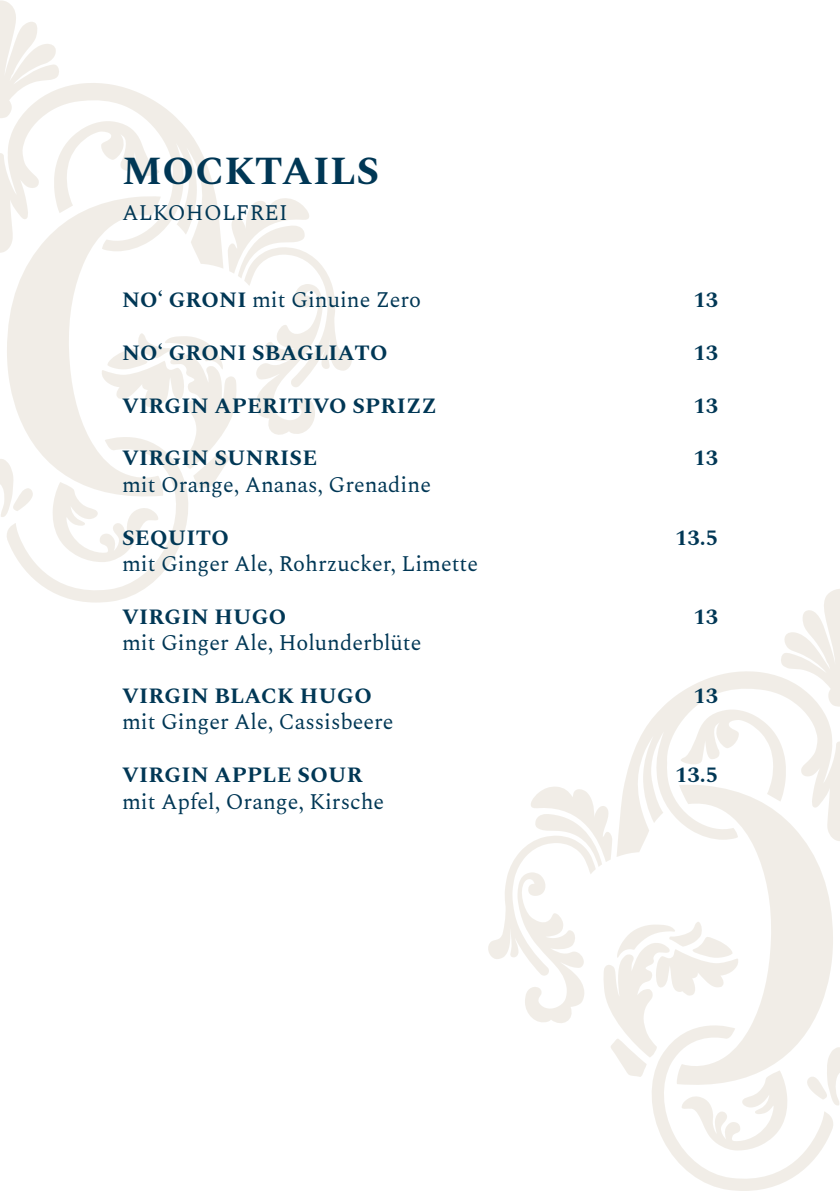
<style>
.page{position:relative;width:840px;height:1191px;background:#fff}
.page>*{position:absolute;margin:0;border:0;box-sizing:border-box;transform-origin:0 0}
.t1{font:700 40px "Spectral";letter-spacing:.01em;color:#003755}
.t2{font:22px "Spectral";color:#003755}
.t3{font:700 22px "Spectral";letter-spacing:.01em;color:#003755}
.s1{font-weight:700}
</style>
<div class="page">
<svg style="left:0;top:0;width:351px;height:602px"></svg>
<svg style="left:488px;top:589px;width:351px;height:602px"></svg>
<p class="t1" style="left:122px;top:142px;width:259px">MOCKTAILS</p>
<p class="t2" style="left:122px;top:197px;width:167px">ALKOHOLFREI</p>
<p class="t2" style="left:122px;top:284px;width:300px"><span class="s1">NO‘ GRONI</span> mit Ginuine Zero</p>
<p class="t3" style="left:693px;top:284px;width:26px">13</p>
<p class="t3" style="left:122px;top:336px;width:267px">NO‘ GRONI SBAGLIATO</p>
<p class="t3" style="left:693px;top:336px;width:26px">13</p>
<p class="t3" style="left:122px;top:389px;width:316px">VIRGIN APERITIVO SPRIZZ</p>
<p class="t3" style="left:693px;top:389px;width:26px">13</p>
<p class="t3" style="left:122px;top:442px;width:197px">VIRGIN SUNRISE</p>
<p class="t3" style="left:693px;top:442px;width:26px">13</p>
<p class="t2" style="left:122px;top:468px;width:310px">mit Orange, Ananas, Grenadine</p>
<p class="t3" style="left:122px;top:521px;width:108px">SEQUITO</p>
<p class="t3" style="left:674px;top:521px;width:44px">13.5</p>
<p class="t2" style="left:122px;top:548px;width:357px">mit Ginger Ale, Rohrzucker, Limette</p>
<p class="t3" style="left:122px;top:600px;width:166px">VIRGIN HUGO</p>
<p class="t3" style="left:693px;top:600px;width:26px">13</p>
<p class="t2" style="left:122px;top:627px;width:301px">mit Ginger Ale, Holunderblüte</p>
<p class="t3" style="left:122px;top:680px;width:251px">VIRGIN BLACK HUGO</p>
<p class="t3" style="left:693px;top:680px;width:26px">13</p>
<p class="t2" style="left:122px;top:706px;width:273px">mit Ginger Ale, Cassisbeere</p>
<p class="t3" style="left:122px;top:759px;width:242px">VIRGIN APPLE SOUR</p>
<p class="t3" style="left:674px;top:759px;width:44px">13.5</p>
<p class="t2" style="left:122px;top:785px;width:263px">mit Apfel, Orange, Kirsche</p>
</div>
